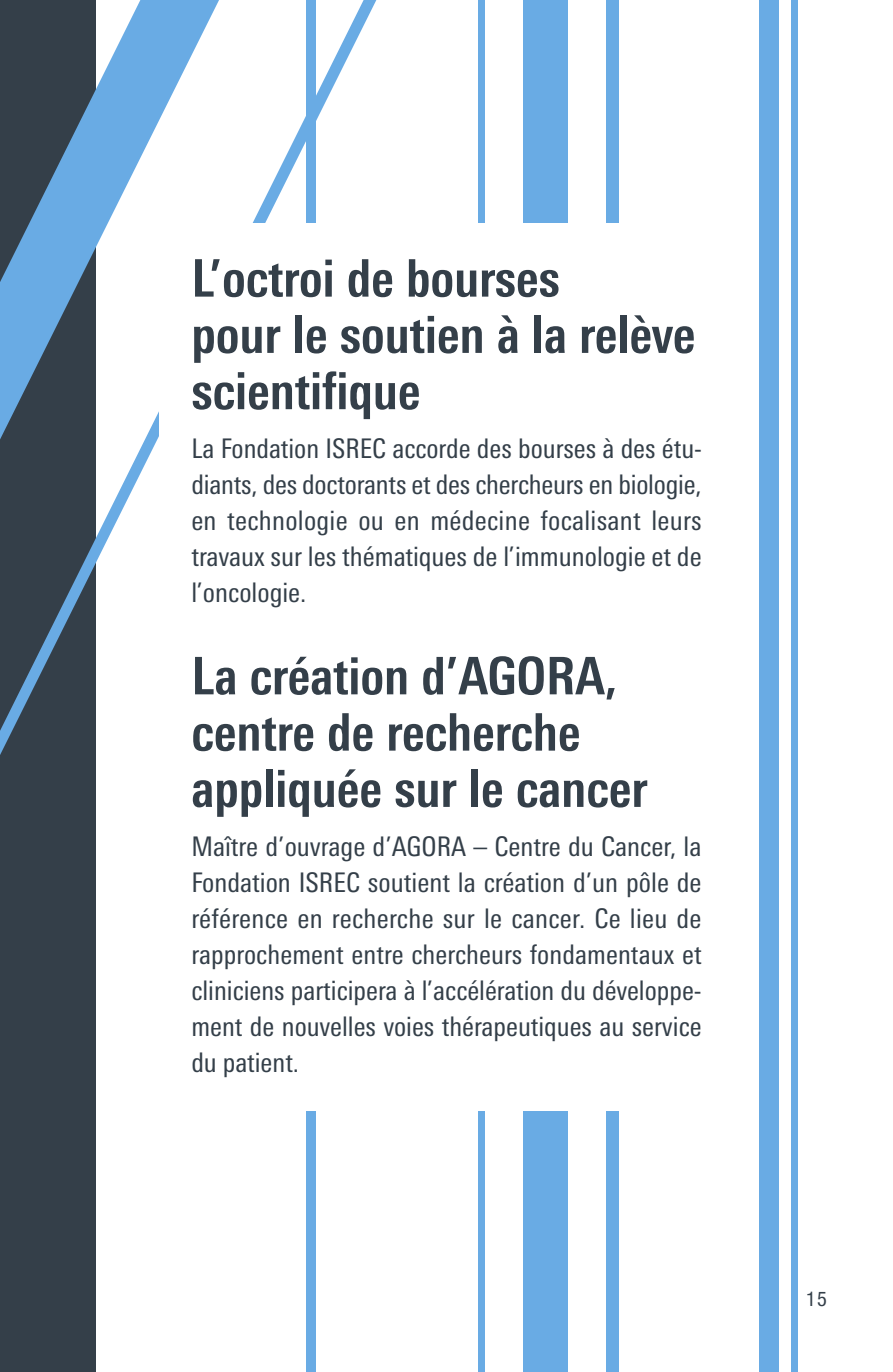
<style>
.page{position:relative;width:893px;height:1372px;background:#fff}
.page>*{position:absolute;margin:0;border:0;box-sizing:border-box;transform-origin:0 0}
.t1{font:700 condensed 51.75px/56.2px "Linotype Univers";color:#343f49}
.t2{font:condensed 27px/36px "Linotype Univers";color:#343f49;text-align:justify}
.t3{font:condensed 20.25px "Helvetica Neue";color:#343f49}
</style>
<div class="page">
<svg style="left:0;top:0;width:377px;height:1371px"></svg>
<div style="left:523px;top:0;width:45px;height:1371px;background:#69abe4"></div>
<div style="left:606px;top:0;width:13px;height:1371px;background:#69abe4"></div>
<div style="left:759px;top:0;width:19px;height:1371px;background:#69abe4"></div>
<div style="left:478px;top:0;width:7px;height:1371px;background:#69abe4"></div>
<div style="left:791px;top:0;width:6px;height:1371px;background:#69abe4"></div>
<div style="left:306px;top:0;width:10px;height:1371px;background:#69abe4"></div>
<div style="left:159px;top:223px;width:574px;height:887px;background:#fff"></div>
<p class="t1" style="left:191px;top:256px;width:506px">L’octroi de bourses<br>pour le soutien à la relève scientifique</p>
<p class="t2" style="left:191px;top:433px;width:512px">La Fondation ISREC accorde des bourses à des étu&shy;diants, des doctorants et des chercheurs en biologie, en technologie ou en médecine focalisant leurs travaux sur les thématiques de l’immunologie et de l’oncologie.</p>
<p class="t1" style="left:191px;top:654px;width:458px">La création d’AGORA, centre de recherche appliquée sur le cancer</p>
<p class="t2" style="left:191px;top:830px;width:512px">Maître d’ouvrage d’AGORA – Centre du Cancer, la Fondation ISREC soutient la création d’un pôle de référence en recherche sur le cancer. Ce lieu de rapprochement entre chercheurs fondamentaux et cliniciens participera à l’accélération du développe&shy;ment de nouvelles voies thérapeutiques au service du patient.</p>
<p class="t3" style="left:806px;top:1291px;width:22px">15</p>
</div>
